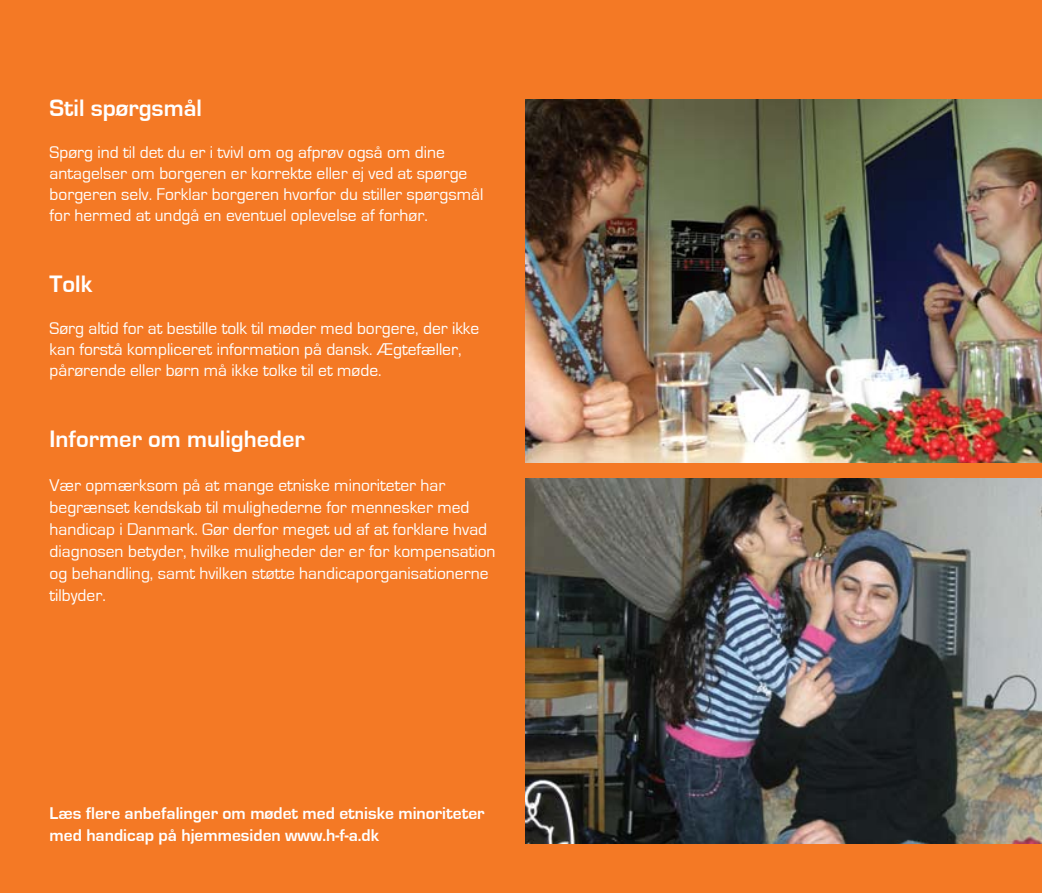
<style>
.page{position:relative;width:1042px;height:893px;background:#f47925}
.page>*{position:absolute;margin:0;border:0;box-sizing:border-box;transform-origin:0 0}
.t1{font:700 24.5px "Eurostile";color:#fff}
.t2{font:17.5px/21px "Eurostile";color:#fff}
.t3{font:700 17.5px/21.9px "Eurostile";color:#fff}
</style>
<div class="page">
<img style="left:526px;top:99px;width:516px;height:364px">
<img style="left:526px;top:479px;width:516px;height:364px">
<h1 class="t1" style="left:50px;top:94px;width:154px">Stil spørgsmål</h1>
<p class="t2" style="left:50px;top:142px;width:435px">Spørg ind til det du er i tvivl om og afprøv også om dine antagelser om borgeren er korrekte eller ej ved at spørge borgeren selv. Forklar borgeren hvorfor du stiller spørgsmål for hermed at undgå en eventuel oplevelse af forhør.</p>
<h1 class="t1" style="left:50px;top:271px;width:44px">Tolk</h1>
<p class="t2" style="left:50px;top:318px;width:431px">Sørg altid for at bestille tolk til møder med borgere, der ikke kan forstå kompliceret information på dansk. Ægtefæller, pårørende eller børn må ikke tolke til et møde.</p>
<h1 class="t1" style="left:50px;top:426px;width:257px">Informer om muligheder</h1>
<p class="t2" style="left:50px;top:475px;width:447px;line-height:21.9px">Vær opmærksom på at mange etniske minoriteter har begrænset kendskab til mulighederne for mennesker med handicap i Danmark. Gør derfor meget ud af at forklare hvad diagnosen betyder, hvilke muligheder der er for kompensation og behandling, samt hvilken støtte handicaporganisationerne tilbyder.</p>
<p class="t3" style="left:50px;top:803px;width:436px">Læs flere anbefalinger om mødet med etniske minoriteter med handicap på hjemmesiden www.h-f-a.dk</p>
</div>
